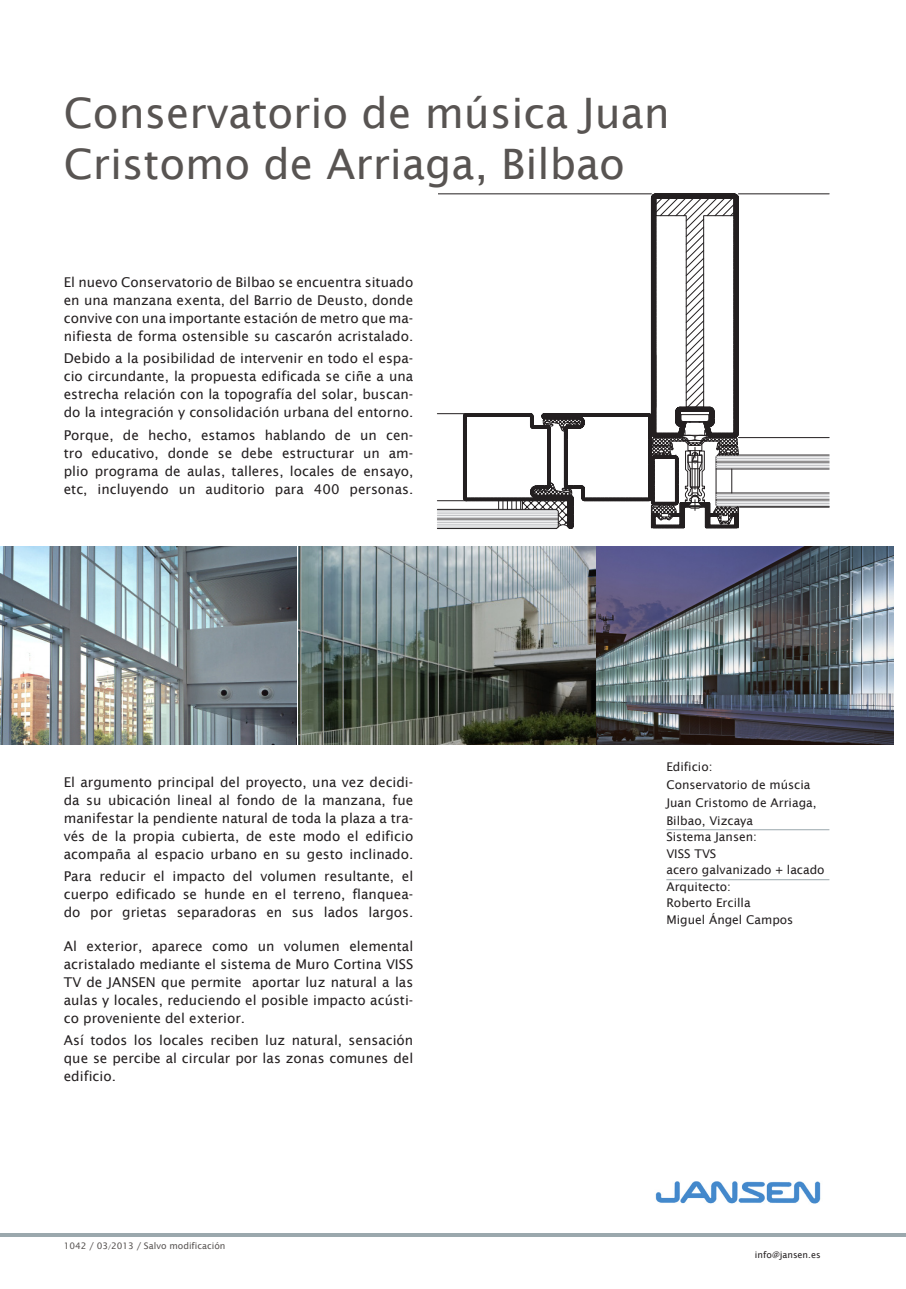
<style>
.page{position:relative;width:906px;height:1289px;background:#fff}
.page>*{position:absolute;margin:0;border:0;box-sizing:border-box;transform-origin:0 0}
.t1{font:42px "Lucida Sans";color:#585452}
.t2{font:13.5px/18px "Lucida Sans";color:#231f20;text-align:justify}
.t3{font:12px/18px "Lucida Sans";color:#231f20}
.t4{font:9px "Lucida Sans";color:#585452}
.t5{font:9px "Lucida Sans";color:#231f20}
.s1{font-size:6px}
</style>
<div class="page">
<img style="left:655px;top:1181px;width:166px;height:23px">
<hr style="left:0;top:1233px;width:906px;height:3px;background:#9ba8ad">
<img style="left:0;top:546px;width:893px;height:198px">
<svg style="left:437px;top:193px;width:392px;height:336px"></svg>
<hr style="left:666px;top:879px;width:163px;height:1px;background:#9ba8ad">
<hr style="left:666px;top:829px;width:163px;height:1px;background:#9ba8ad">
<p class="t1" style="left:64px;top:89px;width:608px">Conservatorio de música Juan</p>
<p class="t1" style="left:64px;top:140px;width:563px">Cristomo de Arriaga, Bilbao</p>
<p class="t2" style="left:64px;top:273px;width:351px">El nuevo Conservatorio de Bilbao se encuentra situado en una manzana exenta, del Barrio de Deusto, donde convive con una importante estación de metro que ma&shy;nifiesta de forma ostensible su cascarón acristalado.</p>
<p class="t2" style="left:64px;top:349px;width:351px">Debido a la posibilidad de intervenir en todo el espa&shy;cio circundante, la propuesta edificada se ciñe a una estrecha relación con la topografía del solar, buscan&shy;do la integración y consolidación urbana del entorno.</p>
<p class="t2" style="left:64px;top:425px;width:351px">Porque, de hecho, estamos hablando de un cen&shy;tro educativo, donde se debe estructurar un am&shy;plio programa de aulas, talleres, locales de ensayo, etc, incluyendo un auditorio para 400 personas.</p>
<p class="t2" style="left:64px;top:773px;width:351px">El argumento principal del proyecto, una vez decidi&shy;da su ubicación lineal al fondo de la manzana, fue manifestar la pendiente natural de toda la plaza a tra&shy;vés de la propia cubierta, de este modo el edificio acompaña al espacio urbano en su gesto inclinado.</p>
<p class="t2" style="left:64px;top:867px;width:351px">Para reducir el impacto del volumen resultante, el cuerpo edificado se hunde en el terreno, flanquea&shy;do por grietas separadoras en sus lados largos.</p>
<p class="t2" style="left:64px;top:937px;width:351px">Al exterior, aparece como un volumen elemental acristalado mediante el sistema de Muro Cortina VISS TV de JANSEN que permite aportar luz natural a las aulas y locales, reduciendo el posible impacto acústi&shy;co proveniente del exterior.</p>
<p class="t2" style="left:64px;top:1031px;width:351px">Así todos los locales reciben luz natural, sensación que se percibe al circular por las zonas comunes del edificio.</p>
<p class="t4" style="left:64px;top:1240px;width:163px">1042 / 03<span class="s1">/</span>2013 / Salvo modificación</p>
<p class="t3" style="left:666px;top:757px;width:48px">Edificio:</p>
<p class="t3" style="left:666px;top:775px;width:152px">Conservatorio de múscia<br>Juan Cristomo de Arriaga,<br>Bilbao, Vizcaya</p>
<p class="t3" style="left:666px;top:828px;width:92px">Sistema Jansen:</p>
<p class="t3" style="left:666px;top:844px;width:51px">VISS TVS</p>
<p class="t3" style="left:666px;top:861px;width:160px">acero galvanizado + lacado</p>
<p class="t3" style="left:666px;top:877px;width:66px">Arquitecto:</p>
<p class="t3" style="left:666px;top:894px;width:86px">Roberto Ercilla</p>
<p class="t3" style="left:666px;top:910px;width:129px">Miguel Ángel Campos</p>
<p class="t5" style="left:755px;top:1249px;width:67px">info@jansen.es</p>
</div>
